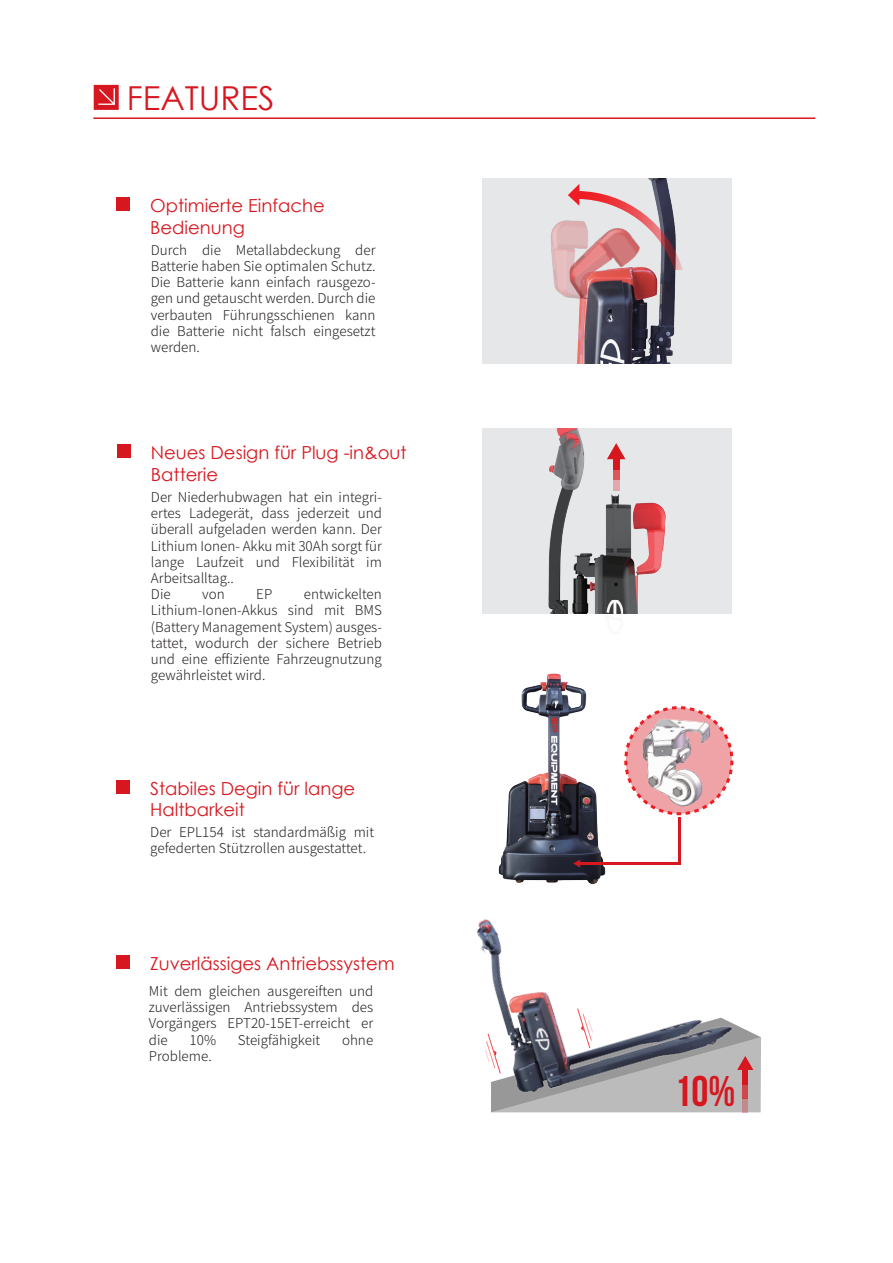
<style>
.page{position:relative;width:893px;height:1263px;background:#fff}
.page>*{position:absolute;margin:0;border:0;box-sizing:border-box;transform-origin:0 0}
.t1{font:42.9px "Bebas Neue";color:#d7171f}
.t2{font:33px "Century Gothic";color:#d7171f}
.t3{font:18px/21.6px "Century Gothic";color:#d7171f}
.t4{font:300 13.5px/16.2px "Source Han Sans CN";color:#231f20;text-align:justify}
</style>
<div class="page">
<img style="left:483px;top:429px;width:249px;height:185px">
<div style="left:117px;top:197px;width:13px;height:14px;background:#d7171f"></div>
<div style="left:117px;top:955px;width:13px;height:14px;background:#d7171f"></div>
<div style="left:117px;top:780px;width:13px;height:14px;background:#d7171f"></div>
<div style="left:117px;top:444px;width:14px;height:14px;background:#d7171f"></div>
<hr style="left:93px;top:117px;width:722px;height:2px;background:#d7171f">
<svg style="left:94px;top:85px;width:25px;height:25px"></svg>
<img style="left:507px;top:673px;width:91px;height:156px">
<img style="left:624px;top:706px;width:110px;height:108px">
<hr style="left:678px;top:817px;width:3px;height:48px;background:#d7171f">
<div style="left:613px;top:459px;width:7px;height:11px;background:#d7171f"></div>
<div style="left:613px;top:470px;width:7px;height:10px;background:#db555b"></div>
<div style="left:613px;top:480px;width:7px;height:11px;background:#e1a9ac"></div>
<svg style="left:607px;top:443px;width:18px;height:16px"></svg>
<img style="left:604px;top:600px;width:19px;height:14px">
<img style="left:477px;top:829px;width:284px;height:284px">
<img style="left:483px;top:178px;width:249px;height:186px">
<img style="left:519px;top:204px;width:8px;height:110px">
<img style="left:527px;top:188px;width:153px;height:153px">
<svg style="left:577px;top:191px;width:106px;height:79px;background:#cca7ab"></svg>
<svg style="left:568px;top:184px;width:11px;height:22px"></svg>
<h2 class="t2" style="left:127px;top:75px;width:149px">FEATURES</h2>
<h3 class="t3" style="left:150px;top:194px;width:176px">Optimierte Einfache<br>Bedienung</h3>
<p class="t4" style="left:151px;top:242px;width:226px">Durch die Metallabdeckung der Batterie haben Sie optimalen Schutz.<br>Die Batterie kann einfach rausgezo&shy;gen und getauscht werden. Durch die verbauten Führungsschienen kann die Batterie nicht falsch eingesetzt werden.</p>
<h3 class="t3" style="left:151px;top:442px;width:257px">Neues Design für Plug -in&amp;out<br>Batterie</h3>
<p class="t4" style="left:151px;top:489px;width:232px;text-align:left">Der Niederhubwagen hat ein integri&shy;ertes Ladegerät, dass jederzeit und überall aufgeladen werden kann. Der<br>Lithium Ionen- Akku mit 30Ah sorgt für lange Laufzeit und Flexibilität im<br>Arbeitsalltag..<br>Die</p>
<p class="t4" style="left:151px;top:586px;width:232px;text-indent:153px">entwickelten Lithium-Ionen-Akkus sind mit BMS (Battery Management System) ausges&shy;tattet, wodurch der sichere Betrieb und eine effiziente Fahrzeugnutzung gewährleistet wird.</p>
<p class="t4" style="left:202px;top:586px;width:24px">von</p>
<p class="t4" style="left:256px;top:586px;width:17px">EP</p>
<h3 class="t3" style="left:150px;top:777px;width:206px">Stabiles Degin für lange<br>Haltbarkeit</h3>
<p class="t4" style="left:150px;top:824px;width:225px">Der EPL154 ist standardmäßig mit gefederten Stützrollen ausgestattet.</p>
<h3 class="t3" style="left:150px;top:952px;width:246px">Zuverlässiges Antriebssystem</h3>
<p class="t4" style="left:149px;top:983px;width:226px">Mit dem gleichen ausgereiften und zuverlässigen Antriebssystem des Vorgängers EPT20-15ET-erreicht er die</p>
<p class="t4" style="left:190px;top:1032px;width:28px">10%</p>
<p class="t4" style="left:238px;top:1032px;width:84px">Steigfähigkeit</p>
<p class="t4" style="left:342px;top:1032px;width:33px">ohne</p>
<p class="t4" style="left:149px;top:1048px;width:64px">Probleme.</p>
<h1 class="t1" style="left:675px;top:1068px;width:62px">10%</h1>
</div>
